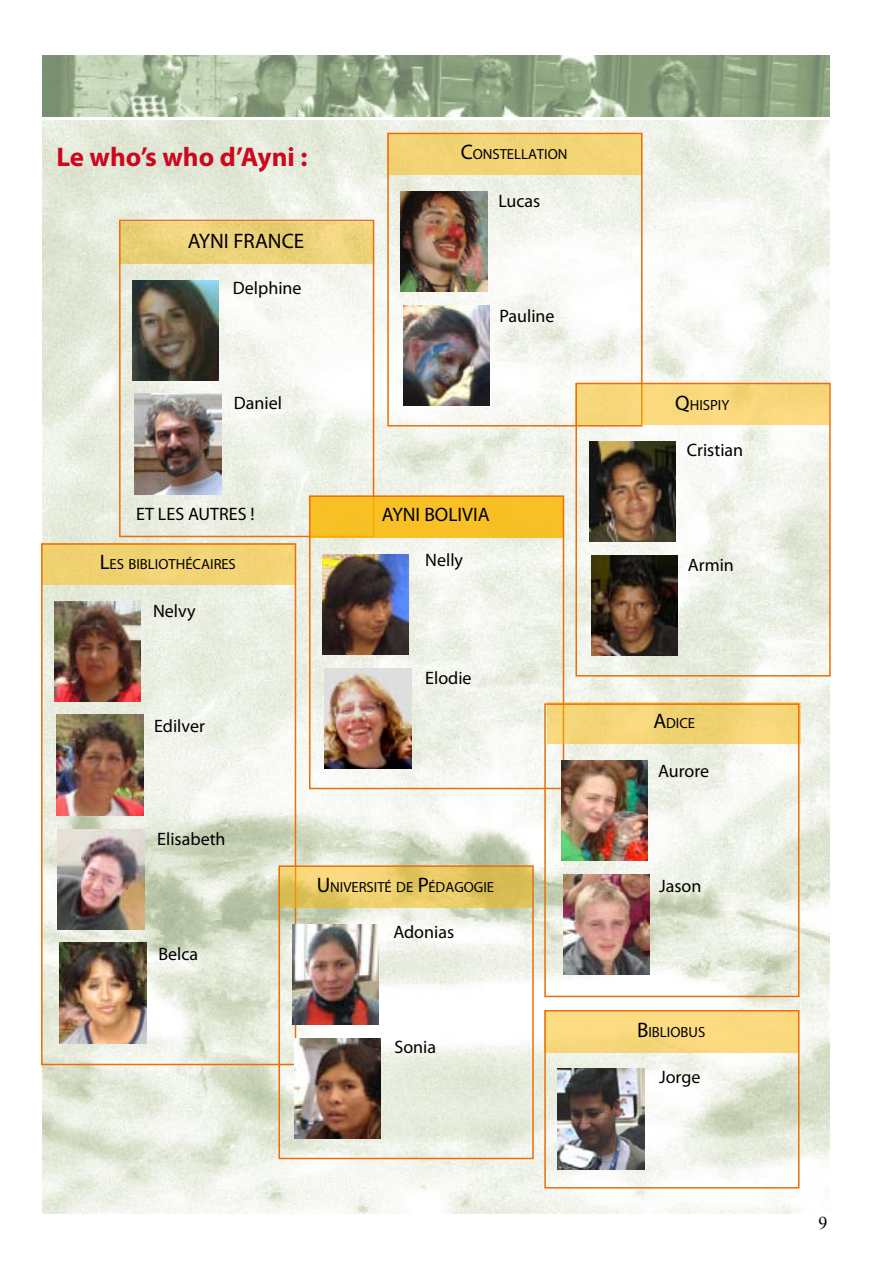
<style>
.page{position:relative;width:893px;height:1263px;background:#fff}
.page>*{position:absolute;margin:0;border:0;box-sizing:border-box;transform-origin:0 0}
.t1{font:700 27px "Myriad Pro";color:#cd071e}
.t2{font:21px "Myriad Pro";color:#000}
.t3{font:19.5px "Myriad Pro";color:#000}
.t4{font:18px "Myriad Pro";color:#000}
.t5{font:18px "Times New Roman";color:#000}
.t6{font:14.7px "Myriad Pro";color:#000}
.s1{font-size:21px}
</style>
<div class="page">
<img style="left:43px;top:121px;width:786px;height:1092px">
<img style="left:43px;top:55px;width:786px;height:61px">
<div style="left:119px;top:220px;width:255px;height:317px;border:2px solid #eb6e08"></div>
<img style="left:133px;top:280px;width:86px;height:100px">
<img style="left:135px;top:394px;width:86px;height:100px">
<div style="left:387px;top:133px;width:254px;height:42px;background:#f3d475"></div>
<div style="left:387px;top:133px;width:255px;height:293px;border:2px solid #eb6e08"></div>
<img style="left:401px;top:192px;width:86px;height:100px">
<img style="left:403px;top:305px;width:86px;height:101px">
<div style="left:309px;top:496px;width:254px;height:42px;background:#f8c025"></div>
<div style="left:309px;top:495px;width:255px;height:294px;border:2px solid #eb6e08"></div>
<img style="left:323px;top:554px;width:86px;height:101px">
<img style="left:325px;top:668px;width:86px;height:100px">
<div style="left:41px;top:543px;width:254px;height:41px;background:#f1d373"></div>
<div style="left:41px;top:543px;width:255px;height:522px;border:2px solid #eb6e08"></div>
<img style="left:55px;top:601px;width:86px;height:100px">
<img style="left:57px;top:715px;width:86px;height:100px">
<div style="left:547px;top:702px;width:254px;height:42px;background:#f4d578"></div>
<div style="left:544px;top:703px;width:255px;height:294px;border:2px solid #eb6e08"></div>
<img style="left:561px;top:760px;width:86px;height:101px">
<img style="left:563px;top:874px;width:86px;height:101px">
<svg style="left:282px;top:868px;width:249px;height:40px;background:#e6c865"></svg>
<div style="left:279px;top:865px;width:255px;height:294px;border:2px solid #eb6e08"></div>
<img style="left:292px;top:924px;width:86px;height:101px">
<img style="left:294px;top:1038px;width:86px;height:100px">
<img style="left:58px;top:829px;width:86px;height:100px">
<img style="left:60px;top:943px;width:86px;height:100px">
<div style="left:575px;top:383px;width:254px;height:42px;background:#f9d97e"></div>
<div style="left:575px;top:383px;width:256px;height:293px;border:2px solid #eb6e08"></div>
<img style="left:589px;top:442px;width:86px;height:100px">
<img style="left:591px;top:555px;width:86px;height:101px">
<div style="left:544px;top:1011px;width:254px;height:41px;background:#fbda81"></div>
<div style="left:544px;top:1010px;width:255px;height:178px;border:2px solid #eb6e08"></div>
<img style="left:558px;top:1069px;width:86px;height:100px">
<h1 class="t1" style="left:56px;top:139px;width:253px">Le who’s who d’Ayni :</h1>
<p class="t2" style="left:188px;top:228px;width:118px">AYNI FRANCE</p>
<p class="t4" style="left:233px;top:277px;width:70px">Delphine</p>
<p class="t6" style="left:461px;top:145px;width:108px"><span class="s1">C</span>ONSTELLATION</p>
<p class="t4" style="left:498px;top:190px;width:44px">Lucas</p>
<p class="t4" style="left:499px;top:305px;width:57px">Pauline</p>
<p class="t4" style="left:234px;top:392px;width:50px">Daniel</p>
<p class="t6" style="left:675px;top:395px;width:56px"><span class="s1">Q</span>HISPIY</p>
<p class="t4" style="left:136px;top:502px;width:120px">ET LES AUTRES !</p>
<p class="t6" style="left:100px;top:555px;width:137px"><span class="s1">L</span>ES BIBLIOTHÉCAIRES</p>
<p class="t4" style="left:153px;top:600px;width:44px">Nelvy</p>
<p class="t4" style="left:154px;top:715px;width:52px">Edilver</p>
<p class="t4" style="left:157px;top:828px;width:70px">Elisabeth</p>
<p class="t4" style="left:158px;top:942px;width:41px">Belca</p>
<p class="t3" style="left:382px;top:502px;width:109px">AYNI BOLIVIA</p>
<p class="t4" style="left:425px;top:549px;width:39px">Nelly</p>
<p class="t4" style="left:425px;top:666px;width:48px">Elodie</p>
<p class="t6" style="left:317px;top:878px;width:179px"><span class="s1">U</span>NIVERSITÉ DE <span class="s1">P</span>ÉDAGOGIE</p>
<p class="t4" style="left:393px;top:921px;width:62px">Adonias</p>
<p class="t4" style="left:394px;top:1036px;width:43px">Sonia</p>
<p class="t4" style="left:687px;top:439px;width:58px">Cristian</p>
<p class="t4" style="left:688px;top:553px;width:48px">Armin</p>
<p class="t6" style="left:654px;top:714px;width:43px"><span class="s1">A</span>DICE</p>
<p class="t4" style="left:658px;top:760px;width:53px">Aurore</p>
<p class="t4" style="left:659px;top:874px;width:44px">Jason</p>
<p class="t6" style="left:637px;top:1023px;width:70px"><span class="s1">B</span>IBLIOBUS</p>
<p class="t4" style="left:659px;top:1066px;width:43px">Jorge</p>
<p class="t5" style="left:818px;top:1210px;width:10px">9</p>
</div>
